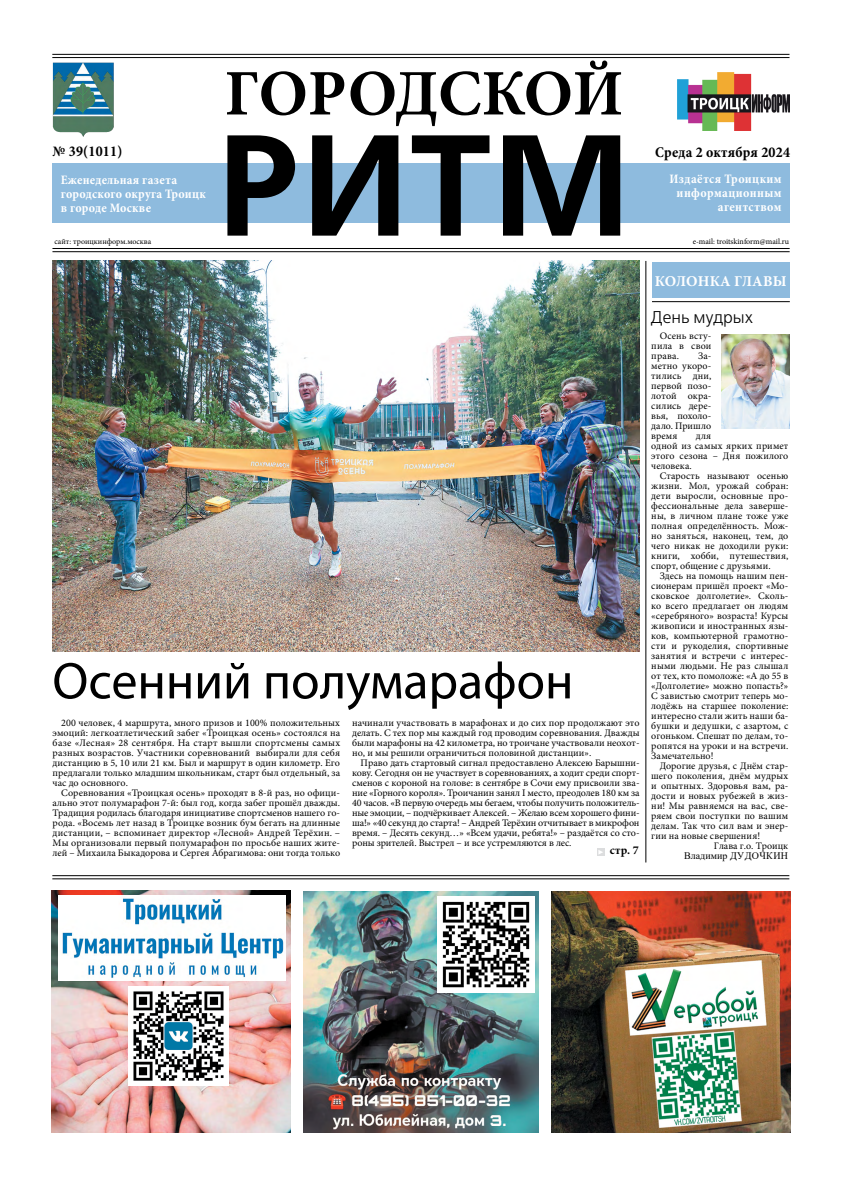
<style>
.page{position:relative;width:842px;height:1191px;background:#fff}
.page>*{position:absolute;margin:0;border:0;box-sizing:border-box;transform-origin:0 0}
.t1{font:52px "Myriad Pro";color:#000}
.t2{font:17px "Free Set C";color:#000}
.t3{font:700 condensed 15px "Minion Pro";letter-spacing:.015em;color:#000}
.t4{font:700 15px "Minion Pro";letter-spacing:.01em;color:#fff}
.t5{font:700 condensed 13px/14px "Minion Pro";letter-spacing:.025em;color:#fff}
.t6{font:700 12px "Minion Pro";color:#000}
.t7{font:10px/10px "Minion Pro";letter-spacing:.005em;color:#000;text-align:justify}
.t8{font:10px "Times New Roman";letter-spacing:.02em;color:#000}
.t9{font:8px "Minion Pro";color:#000}
</style>
<div class="page">
<div style="left:52px;top:163px;width:737px;height:60px;background:#8ebbde"></div>
<svg style="left:227px;top:135px;width:393px;height:101px"></svg>
<svg style="left:227px;top:61px;width:394px;height:65px"></svg>
<img style="left:53px;top:63px;width:61px;height:74px">
<hr style="left:52px;top:251px;width:738px;height:1px;background:#000">
<hr style="left:52px;top:248px;width:738px;height:1px;background:#000">
<img style="left:677px;top:72px;width:112px;height:58px">
<hr style="left:52px;top:57px;width:737px;height:1px;background:#000">
<hr style="left:52px;top:54px;width:737px;height:1px;background:#000">
<hr style="left:52px;top:878px;width:737px;height:1px;background:#000">
<hr style="left:52px;top:875px;width:737px;height:1px;background:#000">
<img style="left:52px;top:260px;width:587px;height:391px">
<hr style="left:646px;top:261px;width:1px;height:601px;background:#000">
<hr style="left:652px;top:301px;width:138px;height:1px;background:#000">
<div style="left:652px;top:262px;width:138px;height:36px;background:#8ebbde"></div>
<img style="left:721px;top:334px;width:69px;height:94px">
<div style="left:597px;top:848px;width:7px;height:7px;background:#dcddde"></div>
<svg style="left:598px;top:850px;width:5px;height:4px"></svg>
<img style="left:552px;top:891px;width:238px;height:241px">
<img style="left:303px;top:891px;width:236px;height:241px">
<img style="left:438px;top:896px;width:96px;height:96px">
<img style="left:51px;top:890px;width:240px;height:242px">
<img style="left:59px;top:895px;width:226px;height:85px">
<img style="left:129px;top:986px;width:99px;height:99px">
<h3 class="t3" style="left:52px;top:141px;width:71px">№ 39(1011)</h3>
<h3 class="t3" style="left:655px;top:142px;width:137px">Среда 2 октября 2024</h3>
<h3 class="t5" style="left:669px;top:172px;width:114px;text-align:right">Издаётся Троицким информационным агентством</h3>
<p class="t9" style="left:54px;top:236px;width:99px">сайт: троицкинформ.москва</p>
<p class="t9" style="left:693px;top:236px;width:98px">e-mail: troitskinform@mail.ru</p>
<h3 class="t5" style="left:61px;top:172px;width:147px">Еженедельная газета городского округа Троицк в городе Москве</h3>
<h3 class="t4" style="left:655px;top:270px;width:133px">КОЛОНКА ГЛАВЫ</h3>
<h1 class="t1" style="left:52px;top:649px;width:522px">Осенний полумарафон</h1>
<p class="t7" style="left:53px;top:718px;width:289px;text-indent:9px">200 человек, 4 маршрута, много призов и 100% положительных эмоций: легкоатлетический забег «Троицкая осень» состоялся на базе «Лесная» 28 сентября. На старт вышли спортсмены самых разных возрастов. Участники соревнований выбирали для себя дистанцию в 5, 10 или 21 км. Был и маршрут в один километр. Его предлагали только младшим школьникам, старт был отдельный, за час до основного.</p>
<p class="t7" style="left:53px;top:788px;width:289px;text-indent:9px">Соревнования «Троицкая осень» проходят в 8-й раз, но офици&shy;ально этот полумарафон 7-й: был год, когда забег прошёл дважды.<br>Традиция родилась благодаря инициативе спортсменов нашего го&shy;рода. «Восемь лет назад в Троицке возник бум бегать на длинные дистанции, – вспоминает директор «Лесной» Андрей Терёхин. – Мы организовали первый полумарафон по просьбе наших жите&shy;лей – Михаила Быкадорова и Сергея Абрагимова: они тогда только</p>
<p class="t7" style="left:352px;top:718px;width:289px">начинали участвовать в марафонах и до сих пор продолжают это делать. С тех пор мы каждый год проводим соревнования. Дважды были марафоны на 42 километра, но троичане участвовали неохот&shy;но, и мы решили ограничиться половиной дистанции».</p>
<p class="t7" style="left:352px;top:758px;width:289px;text-indent:9px">Право дать стартовый сигнал предоставлено Алексею Барышни&shy;кову. Сегодня он не участвует в соревнованиях, а ходит среди спорт&shy;сменов с короной на голове: в сентябре в Сочи ему присвоили зва&shy;ние «Горного короля». Троичанин занял I место, преодолев 180 км за 40 часов. «В первую очередь мы бегаем, чтобы получить положитель&shy;ные эмоции, – подчёркивает Алексей. – Желаю всем хорошего фини&shy;ша!» «40 секунд до старта! – Андрей Терёхин отчитывает в микрофон время. – Десять секунд…» «Всем удачи, ребята!» – раздаётся со сто&shy;роны зрителей. Выстрел – и все устремляются в лес.</p>
<p class="t6" style="left:610px;top:842px;width:31px">стр. 7</p>
<h2 class="t2" style="left:651px;top:307px;width:104px">День мудрых</h2>
<p class="t7" style="left:651px;top:331px;width:61px;text-indent:8px">Осень всту&shy;пила в свои права.</p>
<p class="t7" style="left:651px;top:351px;width:62px;text-indent:47px">За&shy;метно укоро&shy;тились дни, первой позо&shy;лотой окра&shy;сились дере&shy;вья, похоло&shy;дало. Пришло время</p>
<p class="t7" style="left:651px;top:431px;width:139px;text-align:left;text-indent:45px">для<br>одной из самых ярких примет этого сезона – Дня пожилого человека.</p>
<p class="t7" style="left:651px;top:471px;width:139px;text-indent:8px">Старость называют осенью жизни. Мол, урожай собран: дети выросли, основные про&shy;фессиональные дела заверше&shy;ны, в личном плане тоже уже полная определённость. Мож&shy;но заняться, наконец, тем, до чего никак не доходили руки: книги, хобби, путешествия, спорт, общение с друзьями.</p>
<p class="t7" style="left:651px;top:571px;width:139px;text-indent:8px">Здесь на помощь нашим пен&shy;сионерам пришёл проект «Мо&shy;сковское долголетие». Сколь&shy;ко всего предлагает он людям «серебряного» возраста! Курсы живописи и иностранных язы&shy;ков, компьютерной грамотно&shy;сти и рукоделия, спортивные занятия и встречи с интерес&shy;ными людьми. Не раз слышал от тех, кто помоложе: «А до 55 в «Долголетие» можно попасть?» С завистью смотрит теперь мо&shy;лодёжь на старшее поколение: интересно стали жить наши ба&shy;бушки и дедушки, с азартом, с огоньком. Спешат по делам, то&shy;ропятся на уроки и на встречи.<br>Замечательно!</p>
<p class="t7" style="left:660px;top:761px;width:130px">Дорогие друзья, с Днём стар-</p>
<p class="t7" style="left:651px;top:771px;width:139px">шего поколения, днём мудрых</p>
<p class="t7" style="left:651px;top:781px;width:138px">и опытных. Здоровья вам, ра-</p>
<p class="t7" style="left:651px;top:791px;width:138px">дости и новых рубежей в жиз-</p>
<p class="t7" style="left:651px;top:801px;width:138px">ни! Мы равняемся на вас, све-</p>
<p class="t7" style="left:651px;top:811px;width:139px">ряем свои поступки по вашим</p>
<p class="t7" style="left:651px;top:821px;width:138px">делам. Так что сил вам и энер-</p>
<p class="t7" style="left:651px;top:831px;width:110px">гии на новые свершения!</p>
<p class="t7" style="left:714px;top:841px;width:76px">Глава г.о. Троицк</p>
<p class="t8" style="left:684px;top:849px;width:105px">Владимир ДУДОЧКИН</p>
</div>
